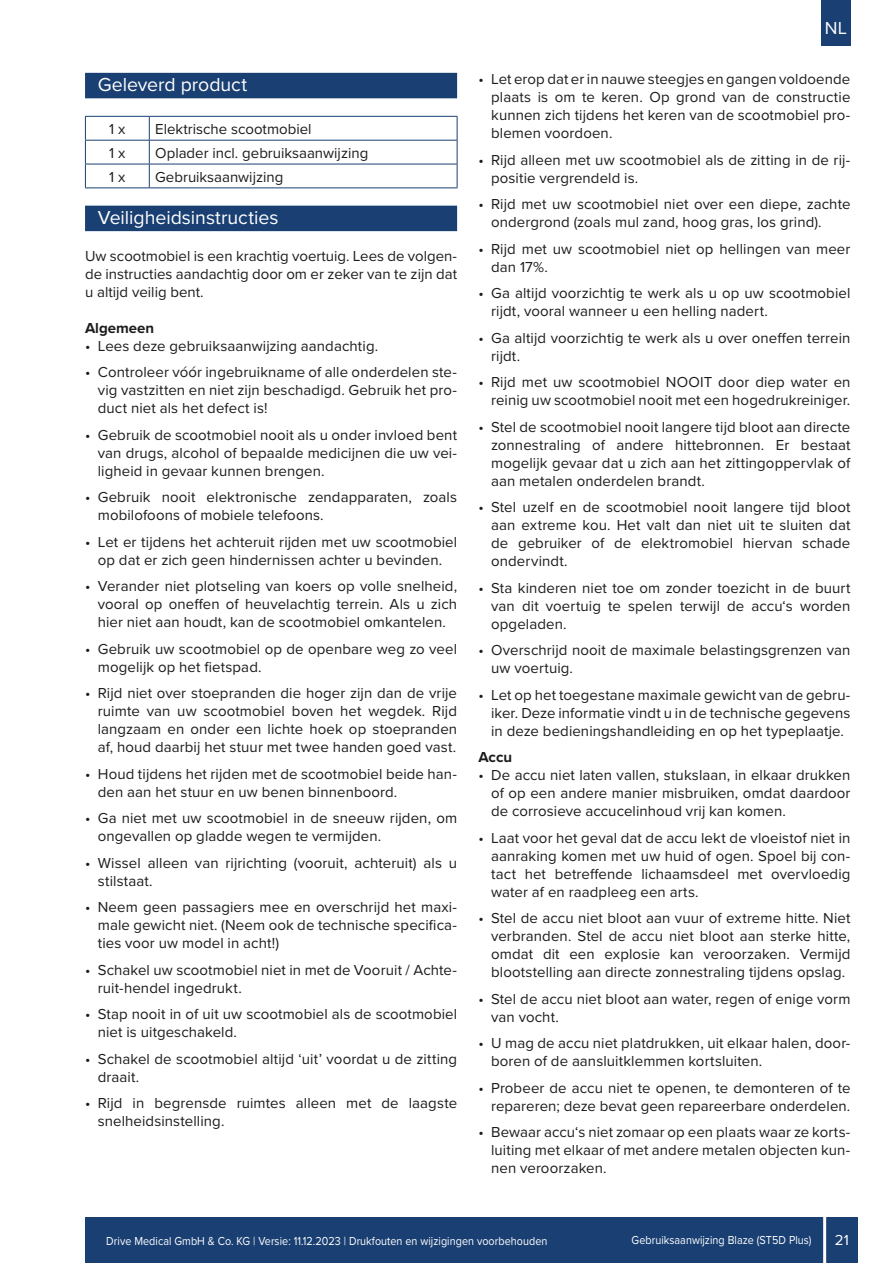
<style>
.page{position:relative;width:893px;height:1263px;background:#fff}
.page>*{position:absolute;margin:0;border:0;box-sizing:border-box;transform-origin:0 0}
.t1{font:19.5px "Proxima Nova";color:#fff}
.t2{font:18px "Proxima Nova";color:#fff}
.t3{font:15px/18px "Proxima Nova";letter-spacing:.005em;color:#1c1c1b}
.t4{font:700 15px "Proxima Nova";color:#1c1c1b}
.t5{font:15px "Proxima Nova";color:#fff}
.t6{font:12px "Proxima Nova";letter-spacing:.005em;color:#fff;scale:.9 1}
</style>
<div class="page">
<div style="left:85px;top:1217px;width:772px;height:46px;background:#1a3f73"></div>
<hr style="left:823px;top:1213px;width:3px;height:50px;background:#fff">
<div style="left:821px;top:0;width:29px;height:46px;background:#1a3f73"></div>
<div style="left:85px;top:73px;width:372px;height:25px;background:#1a3f73"></div>
<div style="left:85px;top:206px;width:372px;height:25px;background:#1a3f73"></div>
<hr style="left:85px;top:116px;width:64px;height:1px;background:#1a3f73">
<hr style="left:149px;top:116px;width:308px;height:1px;background:#1a3f73">
<hr style="left:85px;top:140px;width:64px;height:1px;background:#1a3f73">
<hr style="left:149px;top:140px;width:308px;height:1px;background:#1a3f73">
<hr style="left:85px;top:164px;width:64px;height:1px;background:#1a3f73">
<svg style="left:85px;top:117px;width:1px;height:70px"></svg>
<hr style="left:149px;top:164px;width:308px;height:1px;background:#1a3f73">
<svg style="left:149px;top:117px;width:1px;height:70px"></svg>
<svg style="left:457px;top:117px;width:1px;height:70px"></svg>
<hr style="left:85px;top:187px;width:64px;height:1px;background:#1a3f73">
<hr style="left:149px;top:187px;width:308px;height:1px;background:#1a3f73">
<h1 class="t1" style="left:98px;top:70px;width:151px">Geleverd product</h1>
<p class="t3" style="left:109px;top:120px;width:18px">1 x</p>
<p class="t3" style="left:155px;top:120px;width:158px">Elektrische scootmobiel</p>
<p class="t3" style="left:109px;top:143px;width:18px">1 x</p>
<p class="t3" style="left:155px;top:143px;width:215px">Oplader incl. gebruiksaanwijzing</p>
<p class="t3" style="left:109px;top:167px;width:18px">1 x</p>
<p class="t3" style="left:155px;top:167px;width:130px">Gebruiksaanwijzing</p>
<h1 class="t1" style="left:98px;top:202px;width:182px">Veiligheidsinstructies</h1>
<p class="t3" style="left:85px;top:246px;width:374px;text-align:justify">Uw scootmobiel is een krachtig voertuig. Lees de volgen&shy;de instructies aandachtig door om er zeker van te zijn dat u altijd veilig bent.</p>
<p class="t4" style="left:85px;top:317px;width:71px">Algemeen</p>
<p class="t3" style="left:85px;top:336px;width:295px">• Lees deze gebruiksaanwijzing aandachtig.</p>
<p class="t3" style="left:98px;top:363px;width:361px;text-align:justify;text-indent:-13px">• Controleer vóór ingebruikname of alle onderdelen ste&shy;vig vastzitten en niet zijn beschadigd. Gebruik het pro&shy;duct niet als het defect is!</p>
<p class="t3" style="left:98px;top:425px;width:361px;text-align:justify;text-indent:-13px">• Gebruik de scootmobiel nooit als u onder invloed bent van drugs, alcohol of bepaalde medicijnen die uw vei&shy;ligheid in gevaar kunnen brengen.</p>
<p class="t3" style="left:98px;top:488px;width:361px;text-indent:-13px">• Gebruik nooit elektronische zendapparaten, zoals mobilofoons of mobiele telefoons.</p>
<p class="t3" style="left:85px;top:532px;width:374px;text-align:center">• Let er tijdens het achteruit rijden met uw scootmobiel op dat er zich geen hindernissen achter u bevinden.</p>
<p class="t3" style="left:98px;top:577px;width:361px;text-align:justify;text-indent:-13px">• Verander niet plotseling van koers op volle snelheid, vooral op oneffen of heuvelachtig terrein. Als u zich hier niet aan houdt, kan de scootmobiel omkantelen.</p>
<p class="t3" style="left:98px;top:639px;width:361px;text-indent:-13px">• Gebruik uw scootmobiel op de openbare weg zo veel mogelijk op het fietspad.</p>
<p class="t3" style="left:98px;top:684px;width:361px;text-align:justify;text-indent:-13px">• Rijd niet over stoepranden die hoger zijn dan de vrije ruimte van uw scootmobiel boven het wegdek. Rijd langzaam en onder een lichte hoek op stoepranden af, houd daarbij het stuur met twee handen goed vast.</p>
<p class="t3" style="left:98px;top:764px;width:361px;text-indent:-13px">• Houd tijdens het rijden met de scootmobiel beide han&shy;den aan het stuur en uw benen binnenboord.</p>
<p class="t3" style="left:98px;top:809px;width:361px;text-indent:-13px">• Ga niet met uw scootmobiel in de sneeuw rijden, om ongevallen op gladde wegen te vermijden.</p>
<p class="t3" style="left:98px;top:853px;width:361px;text-indent:-13px">• Wissel alleen van rijrichting (vooruit, achteruit) als u stilstaat.</p>
<p class="t3" style="left:98px;top:898px;width:361px;text-align:justify;text-indent:-13px">• Neem geen passagiers mee en overschrijd het maxi&shy;male gewicht niet. (Neem ook de technische specifica&shy;ties voor uw model in acht!)</p>
<p class="t3" style="left:98px;top:960px;width:361px;text-indent:-13px">• Schakel uw scootmobiel niet in met de Vooruit / Achte&shy;ruit-hendel ingedrukt.</p>
<p class="t3" style="left:98px;top:1005px;width:361px;text-indent:-13px">• Stap nooit in of uit uw scootmobiel als de scootmobiel niet is uitgeschakeld.</p>
<p class="t3" style="left:98px;top:1049px;width:361px;text-indent:-13px">• Schakel de scootmobiel altijd ‘uit’ voordat u de zitting draait.</p>
<p class="t3" style="left:98px;top:1094px;width:361px;text-indent:-13px">• Rijd in begrensde ruimtes alleen met de laagste snelheidsinstelling.</p>
<p class="t2" style="left:825px;top:15px;width:23px">NL</p>
<p class="t3" style="left:491px;top:69px;width:361px;text-align:justify;text-indent:-13px">• Let erop dat er in nauwe steegjes en gangen voldoende plaats is om te keren. Op grond van de constructie kunnen zich tijdens het keren van de scootmobiel pro&shy;blemen voordoen.</p>
<p class="t3" style="left:491px;top:150px;width:361px;text-indent:-13px">• Rijd alleen met uw scootmobiel als de zitting in de rij&shy;positie vergrendeld is.</p>
<p class="t3" style="left:491px;top:195px;width:361px;text-indent:-13px">• Rijd met uw scootmobiel niet over een diepe, zachte ondergrond (zoals mul zand, hoog gras, los grind).</p>
<p class="t3" style="left:491px;top:239px;width:361px;text-indent:-13px">• Rijd met uw scootmobiel niet op hellingen van meer dan 17%.</p>
<p class="t3" style="left:491px;top:284px;width:361px;text-indent:-13px">• Ga altijd voorzichtig te werk als u op uw scootmobiel rijdt, vooral wanneer u een helling nadert.</p>
<p class="t3" style="left:491px;top:328px;width:361px;text-indent:-13px">• Ga altijd voorzichtig te werk als u over oneffen terrein rijdt.</p>
<p class="t3" style="left:478px;top:373px;width:374px;text-align:right">• Rijd met uw scootmobiel NOOIT door diep water en reinig uw scootmobiel nooit met een hogedrukreiniger.</p>
<p class="t3" style="left:491px;top:417px;width:361px;text-align:justify;text-indent:-13px">• Stel de scootmobiel nooit langere tijd bloot aan directe zonnestraling of andere hittebronnen. Er bestaat mogelijk gevaar dat u zich aan het zittingoppervlak of aan metalen onderdelen brandt.</p>
<p class="t3" style="left:491px;top:498px;width:361px;text-align:justify;text-indent:-13px">• Stel uzelf en de scootmobiel nooit langere tijd bloot aan extreme kou. Het valt dan niet uit te sluiten dat de gebruiker of de elektromobiel hiervan schade ondervindt.</p>
<p class="t3" style="left:491px;top:578px;width:361px;text-align:justify;text-indent:-13px">• Sta kinderen niet toe om zonder toezicht in de buurt van dit voertuig te spelen terwijl de accu‘s worden opgeladen.</p>
<p class="t3" style="left:491px;top:641px;width:361px;text-indent:-13px">• Overschrijd nooit de maximale belastingsgrenzen van uw voertuig.</p>
<p class="t3" style="left:491px;top:685px;width:361px;text-align:justify;text-indent:-13px">• Let op het toegestane maximale gewicht van de gebru&shy;iker. Deze informatie vindt u in de technische gegevens in deze bedieningshandleiding en op het typeplaatje.</p>
<p class="t4" style="left:478px;top:746px;width:35px">Accu</p>
<p class="t3" style="left:491px;top:766px;width:361px;text-align:justify;text-indent:-13px">• De accu niet laten vallen, stukslaan, in elkaar drukken of op een andere manier misbruiken, omdat daardoor de corrosieve accucelinhoud vrij kan komen.</p>
<p class="t3" style="left:491px;top:828px;width:361px;text-align:justify;text-indent:-13px">• Laat voor het geval dat de accu lekt de vloeistof niet in aanraking komen met uw huid of ogen. Spoel bij con&shy;tact het betreffende lichaamsdeel met overvloedig water af en raadpleeg een arts.</p>
<p class="t3" style="left:491px;top:909px;width:361px;text-align:justify;text-indent:-13px">• Stel de accu niet bloot aan vuur of extreme hitte. Niet verbranden. Stel de accu niet bloot aan sterke hitte, omdat dit een explosie kan veroorzaken. Vermijd blootstelling aan directe zonnestraling tijdens opslag.</p>
<p class="t3" style="left:491px;top:989px;width:361px;text-indent:-13px">• Stel de accu niet bloot aan water, regen of enige vorm van vocht.</p>
<p class="t3" style="left:491px;top:1034px;width:361px;text-indent:-13px">• U mag de accu niet platdrukken, uit elkaar halen, door&shy;boren of de aansluitklemmen kortsluiten.</p>
<p class="t3" style="left:478px;top:1078px;width:374px;text-align:right">• Probeer de accu niet te openen, te demonteren of te repareren; deze bevat geen repareerbare onderdelen.</p>
<p class="t3" style="left:491px;top:1123px;width:361px;text-align:justify;text-indent:-13px">• Bewaar accu‘s niet zomaar op een plaats waar ze korts&shy;luiting met elkaar of met andere metalen objecten kun&shy;nen veroorzaken.</p>
<p class="t6" style="left:106px;top:1232px;width:492px">Drive Medical GmbH &amp; Co. KG | Versie: 11.12.2023 | Drukfouten en wijzigingen voorbehouden</p>
<p class="t6" style="left:632px;top:1231px;width:202px">Gebruiksaanwijzing Blaze (ST5D Plus)</p>
<p class="t5" style="left:835px;top:1229px;width:16px">21</p>
</div>
